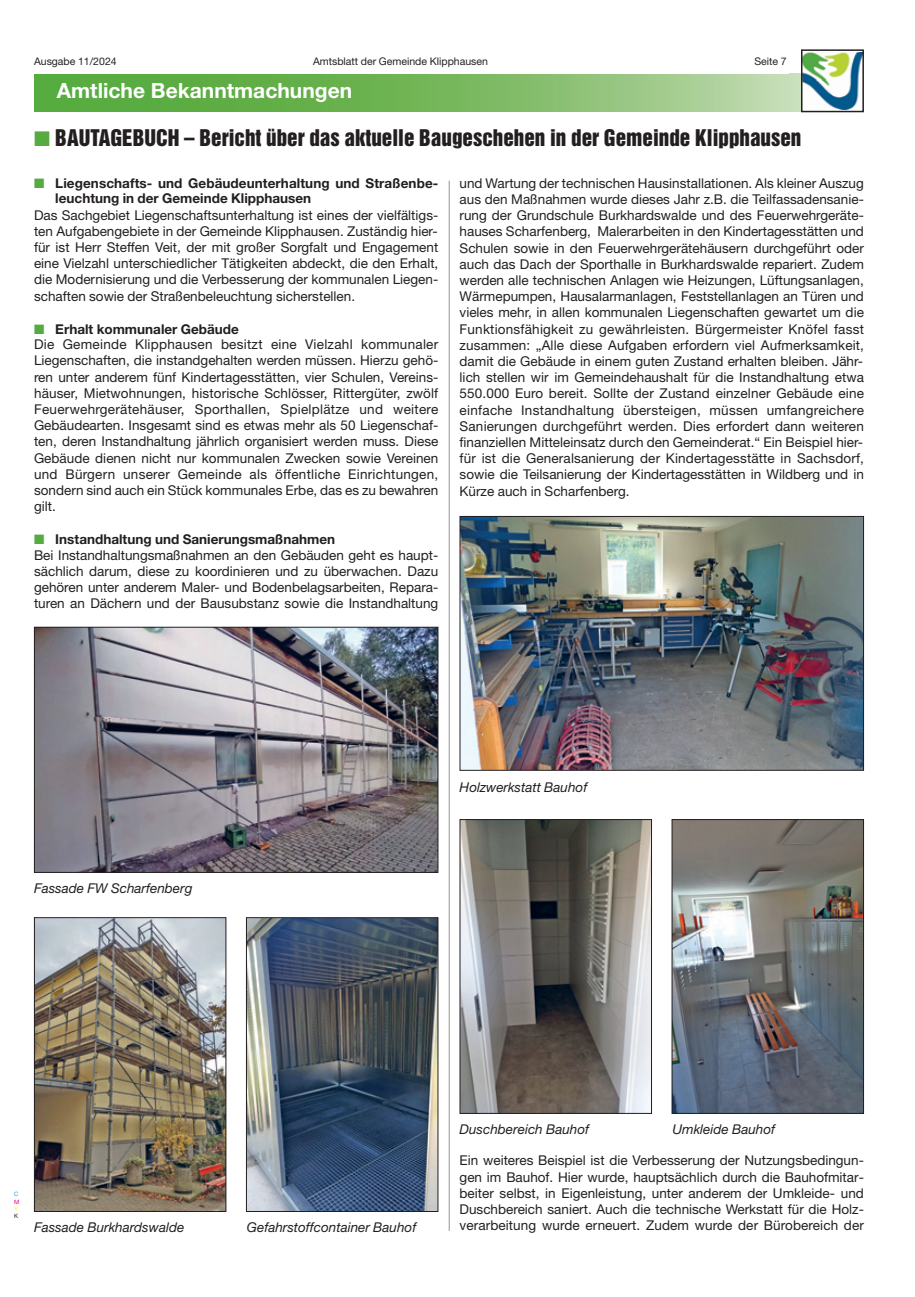
<style>
.page{position:relative;width:915px;height:1297px;background:#fff}
.page>*{position:absolute;margin:0;border:0;box-sizing:border-box;transform-origin:0 0}
.t1{font:21px "Helvetica Inserat";color:#231f20}
.t2{font:700 21px "Helvetica Neue";color:#fff}
.t3{font:13.5px/16.2px "Helvetica Neue";color:#231f20;text-align:justify}
.t4{font:italic 13.5px "Helvetica Neue";color:#231f20}
.t5{font:700 13.5px/15.6px "Helvetica Neue";letter-spacing:.005em;color:#231f20}
.t6{font:10.5px "Helvetica Neue";color:#231f20}
.t7{font:6px "Helvetica Neue";color:#00aeef}
.t8{font:6px "Helvetica Neue";color:#ed028c}
.t9{font:6px "Helvetica Neue";color:#fff101}
.t10{font:6px "Helvetica Neue";color:#231f20}
.s1{color:#56ab40}
.s2{font-weight:700}
</style>
<div class="page">
<svg style="left:34px;top:73px;width:766px;height:38px;background:#7fbc68"></svg>
<img style="left:803px;top:52px;width:57px;height:57px">
<div style="left:800px;top:49px;width:63px;height:63px;border:2px solid #231f20"></div>
<img style="left:36px;top:919px;width:188px;height:291px">
<div style="left:34px;top:917px;width:192px;height:295px;border:1px solid #231f20"></div>
<img style="left:248px;top:919px;width:188px;height:291px">
<div style="left:246px;top:917px;width:192px;height:295px;border:1px solid #231f20"></div>
<img style="left:36px;top:629px;width:400px;height:242px">
<div style="left:34px;top:627px;width:404px;height:246px;border:1px solid #231f20"></div>
<img style="left:461px;top:518px;width:400px;height:251px">
<div style="left:459px;top:516px;width:404px;height:255px;border:1px solid #231f20"></div>
<img style="left:461px;top:821px;width:188px;height:291px">
<div style="left:459px;top:819px;width:192px;height:295px;border:1px solid #231f20"></div>
<img style="left:673px;top:821px;width:188px;height:291px">
<div style="left:671px;top:819px;width:192px;height:295px;border:1px solid #231f20"></div>
<hr style="left:448px;top:181px;width:1px;height:1050px;background:#939598">
<p class="t6" style="left:34px;top:58px;width:84px">Ausgabe 11/2024</p>
<p class="t6" style="left:313px;top:58px;width:176px">Amtsblatt der Gemeinde Klipphausen</p>
<p class="t6" style="left:754px;top:58px;width:34px">Seite 7</p>
<h1 class="t2" style="left:57px;top:83px;width:297px">Amtliche Bekanntmachungen</h1>
<h1 class="t1" style="left:34px;top:130px;width:768px"><span class="s1">■</span> BAUTAGEBUCH – Bericht über das aktuelle Baugeschehen in der Gemeinde Klipphausen</h1>
<p class="t5" style="left:55px;top:177px;width:384px;text-indent:-21px"><span class="s1">■</span> Liegenschafts- und Gebäudeunterhaltung und Straßenbe&shy;leuchtung in der Gemeinde Klipphausen</p>
<p class="t3" style="left:34px;top:208px;width:405px">Das Sachgebiet Liegenschaftsunterhaltung ist eines der vielfältigs&shy;ten Aufgabengebiete in der Gemeinde Klipphausen. Zuständig hier&shy;für ist Herr Steffen Veit, der mit großer Sorgfalt und Engagement eine Vielzahl unterschiedlicher Tätigkeiten abdeckt, die den Erhalt, die Modernisierung und die Verbesserung der kommunalen Liegen&shy;schaften sowie der Straßenbeleuchtung sicherstellen.</p>
<p class="t3" style="left:34px;top:322px;width:405px;text-align:left"><span class="s1">■</span> <span class="s2">Erhalt kommunaler Gebäude<br></span>Die Gemeinde Klipphausen besitzt eine Vielzahl kommunaler Liegenschaften, die instandgehalten werden müssen. Hierzu gehö&shy;ren unter anderem fünf Kindertagesstätten, vier Schulen, Vereins&shy;häuser, Mietwohnungen, historische Schlösser, Rittergüter, zwölf Feuerwehrgerätehäuser, Sporthallen, Spielplätze und weitere Gebäudearten. Insgesamt sind es etwas mehr als 50 Liegenschaf&shy;ten, deren Instandhaltung jährlich organisiert werden muss. Diese Gebäude dienen nicht nur kommunalen Zwecken sowie Vereinen und Bürgern unserer Gemeinde als öffentliche Einrichtungen, sondern sind auch ein Stück kommunales Erbe, das es zu bewahren gilt.</p>
<p class="t3" style="left:34px;top:533px;width:405px;text-align:left"><span class="s1">■</span> <span class="s2">Instandhaltung und Sanierungsmaßnahmen<br></span>Bei Instandhaltungsmaßnahmen an den Gebäuden geht es haupt&shy;sächlich darum, diese zu koordinieren und zu überwachen. Dazu gehören unter anderem Maler- und Bodenbelagsarbeiten, Repara&shy;turen an Dächern und der Bausubstanz sowie die Instandhaltung</p>
<p class="t3" style="left:459px;top:176px;width:405px">und Wartung der technischen Hausinstallationen. Als kleiner Auszug aus den Maßnahmen wurde dieses Jahr z.B. die Teilfassadensanie&shy;rung der Grundschule Burkhardswalde und des Feuerwehrgeräte&shy;hauses Scharfenberg, Malerarbeiten in den Kindertagesstätten und Schulen sowie in den Feuerwehrgerätehäusern durchgeführt oder auch das Dach der Sporthalle in Burkhardswalde repariert. Zudem werden alle technischen Anlagen wie Heizungen, Lüftungsanlagen, Wärmepumpen, Hausalarmanlagen, Feststellanlagen an Türen und vieles mehr, in allen kommunalen Liegenschaften gewartet um die Funktionsfähigkeit zu gewährleisten. Bürgermeister Knöfel fasst zusammen: „Alle diese Aufgaben erfordern viel Aufmerksamkeit, damit die Gebäude in einem guten Zustand erhalten bleiben. Jähr&shy;lich stellen wir im Gemeindehaushalt für die Instandhaltung etwa 550.000 Euro bereit. Sollte der Zustand einzelner Gebäude eine einfache Instandhaltung übersteigen, müssen umfangreichere Sanierungen durchgeführt werden. Dies erfordert dann weiteren finanziellen Mitteleinsatz durch den Gemeinderat.“ Ein Beispiel hier&shy;für ist die Generalsanierung der Kindertagesstätte in Sachsdorf, sowie die Teilsanierung der Kindertagesstätten in Wildberg und in Kürze auch in Scharfenberg.</p>
<p class="t4" style="left:34px;top:883px;width:160px">Fassade FW Scharfenberg</p>
<p class="t4" style="left:459px;top:782px;width:129px">Holzwerkstatt Bauhof</p>
<p class="t7" style="left:14px;top:1192px;width:6px">C</p>
<p class="t8" style="left:14px;top:1199px;width:7px">M</p>
<p class="t9" style="left:14px;top:1206px;width:5px">Y</p>
<p class="t10" style="left:14px;top:1214px;width:6px">K</p>
<p class="t4" style="left:34px;top:1222px;width:152px">Fassade Burkhardswalde</p>
<p class="t4" style="left:247px;top:1222px;width:171px">Gefahrstoffcontainer Bauhof</p>
<p class="t4" style="left:459px;top:1124px;width:131px">Duschbereich Bauhof</p>
<p class="t4" style="left:672px;top:1124px;width:104px">Umkleide Bauhof</p>
<p class="t3" style="left:459px;top:1154px;width:405px">Ein weiteres Beispiel ist die Verbesserung der Nutzungsbedingun&shy;gen im Bauhof. Hier wurde, hauptsächlich durch die Bauhofmitar&shy;beiter selbst, in Eigenleistung, unter anderem der Umkleide- und Duschbereich saniert. Auch die technische Werkstatt für die Holz&shy;verarbeitung wurde erneuert. Zudem wurde der Bürobereich der</p>
</div>
